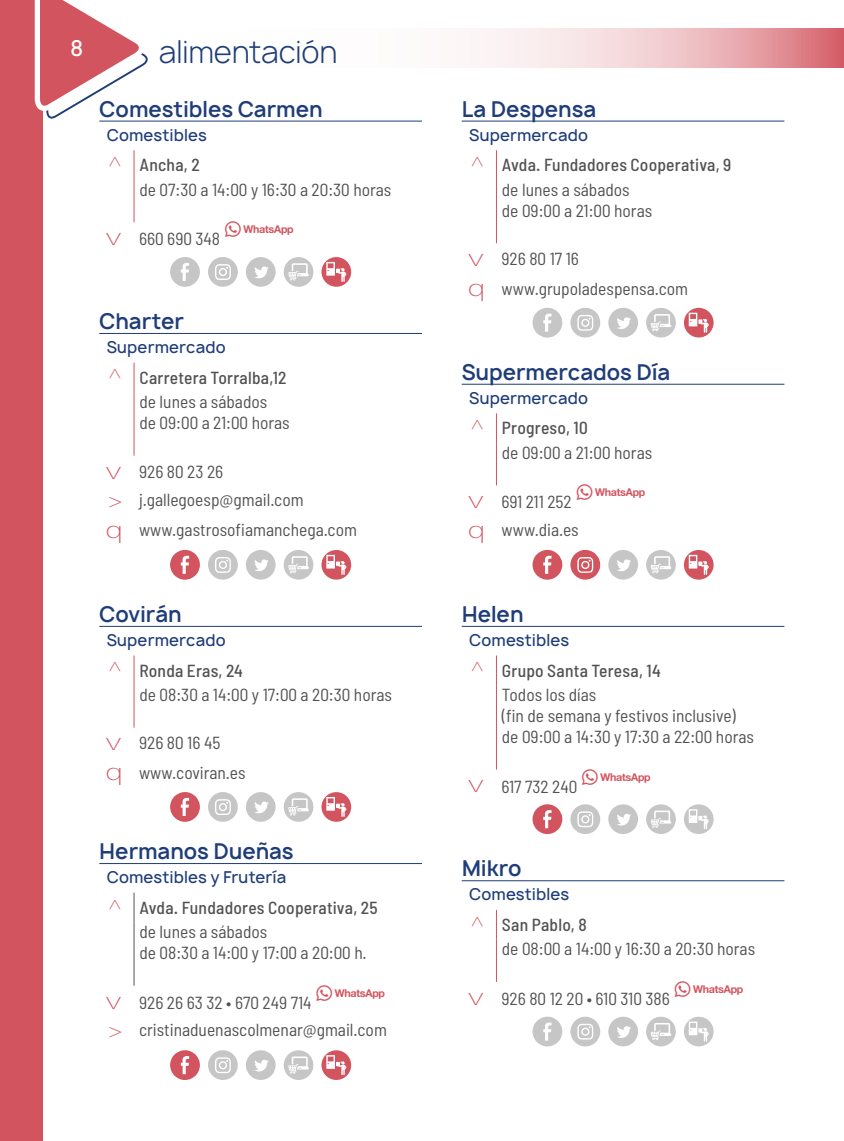
<style>
.page{position:relative;width:844px;height:1141px;background:#fff}
.page>*{position:absolute;margin:0;border:0;box-sizing:border-box;transform-origin:0 0}
.t1{font:300 29.75px "Manrope";letter-spacing:-.01em;color:#1f3d78}
.t2{font:600 21px "Manrope";color:#1f3d78}
.t3{font:500 21px "Manrope";color:#fff}
.t4{font:semi-condensed 17.5px/21px "Barlow";color:#525251}
.t5{font:500 semi-condensed 17.5px "Barlow";letter-spacing:.01em;color:#525251}
.t6{font:500 15.75px "Manrope";letter-spacing:.01em;color:#1f3d78}
.s1{color:#d2545e}
</style>
<div class="page">
<hr style="left:99px;top:333px;width:323px;height:1px;background:#1f3d78">
<svg style="left:133px;top:363px;width:1px;height:29px"></svg>
<hr style="left:133px;top:392px;width:1px;height:64px;background:#d2545e">
<svg style="left:170px;top:550px;width:30px;height:30px"></svg>
<svg style="left:208px;top:550px;width:30px;height:30px"></svg>
<svg style="left:246px;top:550px;width:29px;height:30px"></svg>
<svg style="left:283px;top:550px;width:30px;height:30px"></svg>
<svg style="left:321px;top:550px;width:30px;height:30px"></svg>
<hr style="left:99px;top:863px;width:323px;height:1px;background:#1f3d78">
<svg style="left:133px;top:893px;width:1px;height:29px"></svg>
<hr style="left:133px;top:922px;width:1px;height:64px;background:#525251">
<svg style="left:170px;top:1050px;width:30px;height:30px"></svg>
<svg style="left:208px;top:1050px;width:30px;height:30px"></svg>
<svg style="left:246px;top:1050px;width:29px;height:30px"></svg>
<svg style="left:283px;top:1050px;width:30px;height:30px"></svg>
<svg style="left:321px;top:1050px;width:30px;height:30px"></svg>
<hr style="left:461px;top:121px;width:323px;height:1px;background:#1f3d78">
<hr style="left:496px;top:150px;width:1px;height:30px;background:#d2545e">
<hr style="left:496px;top:180px;width:1px;height:63px;background:#d2545e">
<svg style="left:532px;top:308px;width:30px;height:30px"></svg>
<svg style="left:570px;top:308px;width:30px;height:29px"></svg>
<svg style="left:608px;top:308px;width:29px;height:29px"></svg>
<svg style="left:646px;top:308px;width:29px;height:29px"></svg>
<svg style="left:683px;top:308px;width:30px;height:29px"></svg>
<hr style="left:461px;top:626px;width:323px;height:1px;background:#1f3d78">
<hr style="left:496px;top:655px;width:1px;height:30px;background:#d2545e">
<hr style="left:496px;top:685px;width:1px;height:85px;background:#d2545e">
<svg style="left:532px;top:804px;width:30px;height:30px"></svg>
<svg style="left:570px;top:804px;width:30px;height:30px"></svg>
<svg style="left:608px;top:804px;width:29px;height:30px"></svg>
<svg style="left:646px;top:804px;width:29px;height:30px"></svg>
<svg style="left:684px;top:804px;width:29px;height:30px"></svg>
<hr style="left:461px;top:384px;width:323px;height:1px;background:#1f3d78">
<hr style="left:496px;top:413px;width:1px;height:30px;background:#d2545e">
<hr style="left:496px;top:443px;width:1px;height:42px;background:#d2545e">
<svg style="left:532px;top:550px;width:30px;height:30px"></svg>
<svg style="left:570px;top:550px;width:30px;height:30px"></svg>
<svg style="left:608px;top:550px;width:29px;height:30px"></svg>
<svg style="left:646px;top:550px;width:29px;height:30px"></svg>
<svg style="left:683px;top:550px;width:30px;height:30px"></svg>
<hr style="left:99px;top:626px;width:323px;height:1px;background:#1f3d78">
<hr style="left:133px;top:655px;width:1px;height:30px;background:#d2545e">
<hr style="left:133px;top:685px;width:1px;height:43px;background:#d2545e">
<svg style="left:170px;top:792px;width:30px;height:30px"></svg>
<svg style="left:208px;top:792px;width:30px;height:30px"></svg>
<svg style="left:246px;top:792px;width:29px;height:30px"></svg>
<svg style="left:283px;top:792px;width:30px;height:30px"></svg>
<svg style="left:321px;top:792px;width:30px;height:30px"></svg>
<div style="left:0;top:0;width:42px;height:1141px;background:#d2545e"></div>
<svg style="left:477px;top:29px;width:366px;height:39px;background:#eec1c5"></svg>
<hr style="left:99px;top:121px;width:323px;height:1px;background:#1f3d78">
<hr style="left:133px;top:150px;width:1px;height:30px;background:#d2545e">
<hr style="left:133px;top:180px;width:1px;height:42px;background:#d2545e">
<svg style="left:170px;top:257px;width:30px;height:30px"></svg>
<svg style="left:208px;top:257px;width:30px;height:30px"></svg>
<svg style="left:246px;top:257px;width:29px;height:30px"></svg>
<svg style="left:283px;top:257px;width:30px;height:30px"></svg>
<svg style="left:321px;top:257px;width:30px;height:30px"></svg>
<hr style="left:461px;top:880px;width:323px;height:1px;background:#1f3d78">
<hr style="left:496px;top:910px;width:1px;height:30px;background:#d2545e">
<hr style="left:496px;top:940px;width:1px;height:42px;background:#d2545e">
<svg style="left:532px;top:1017px;width:30px;height:29px"></svg>
<svg style="left:570px;top:1017px;width:30px;height:29px"></svg>
<svg style="left:608px;top:1017px;width:29px;height:29px"></svg>
<svg style="left:646px;top:1017px;width:29px;height:29px"></svg>
<svg style="left:684px;top:1017px;width:29px;height:29px"></svg>
<svg style="left:34px;top:0;width:120px;height:124px"></svg>
<p class="t3" style="left:71px;top:35px;width:14px">8</p>
<h1 class="t1" style="left:159px;top:34px;width:180px">alimentación</h1>
<p class="t2" style="left:99px;top:95px;width:224px">Comestibles Carmen</p>
<p class="t6" style="left:107px;top:125px;width:102px">Comestibles</p>
<p class="t5" style="left:139px;top:154px;width:62px">Ancha, 2</p>
<p class="t4" style="left:139px;top:178px;width:253px">de 07:30 a 14:00 y 16:30 a 20:30 horas</p>
<p class="t4" style="left:105px;top:228px;width:190px"><span class="s1">❖</span> 660 690 348 <sup>t</sup></p>
<p class="t2" style="left:99px;top:307px;width:86px">Charter</p>
<p class="t6" style="left:107px;top:337px;width:120px">Supermercado</p>
<p class="t5" style="left:139px;top:366px;width:149px">Carretera Torralba,12</p>
<p class="t4" style="left:139px;top:391px;width:152px">de lunes a sábados<br>de 09:00 a 21:00 horas</p>
<p class="t4" style="left:139px;top:457px;width:166px;line-height:28.5px;text-indent:-33px"><span class="s1">❖</span> 926 80 23 26 j.gallegoesp@gmail.com</p>
<p class="t4" style="left:105px;top:519px;width:253px"><span class="s1">❑</span> www.gastrosofiamanchega.com</p>
<p class="t2" style="left:99px;top:600px;width:84px">Covirán</p>
<p class="t6" style="left:107px;top:630px;width:120px">Supermercado</p>
<p class="t5" style="left:139px;top:659px;width:105px">Ronda Eras, 24</p>
<p class="t4" style="left:139px;top:684px;width:254px">de 08:30 a 14:00 y 17:00 a 20:30 horas</p>
<p class="t4" style="left:105px;top:732px;width:116px"><span class="s1">❖</span> 926 80 16 45</p>
<p class="t4" style="left:105px;top:762px;width:141px"><span class="s1">❑</span> www.coviran.es</p>
<p class="t2" style="left:99px;top:837px;width:196px">Hermanos Dueñas</p>
<p class="t6" style="left:107px;top:867px;width:181px">Comestibles y Frutería</p>
<p class="t5" style="left:139px;top:896px;width:240px">Avda. Fundadores Cooperativa, 25</p>
<p class="t4" style="left:139px;top:921px;width:229px">de lunes a sábados<br>de 08:30 a 14:00 y 17:00 a 20:00 h.</p>
<p class="t4" style="left:105px;top:988px;width:283px;line-height:27.5px;text-align:right"><span class="s1">❖</span> 926 26 63 32 • 670 249 714 <sup>t </sup>cristinaduenascolmenar@gmail.com</p>
<p class="t2" style="left:461px;top:95px;width:136px">La Despensa</p>
<p class="t6" style="left:469px;top:125px;width:120px">Supermercado</p>
<p class="t5" style="left:501px;top:154px;width:231px">Avda. Fundadores Cooperativa, 9</p>
<p class="t4" style="left:501px;top:178px;width:152px">de lunes a sábados<br>de 09:00 a 21:00 horas</p>
<p class="t4" style="left:468px;top:248px;width:112px"><span class="s1">❖</span> 926 80 17 16</p>
<p class="t4" style="left:468px;top:278px;width:221px"><span class="s1">❑</span> www.grupoladespensa.com</p>
<p class="t2" style="left:461px;top:358px;width:210px">Supermercados Día</p>
<p class="t6" style="left:469px;top:388px;width:120px">Supermercado</p>
<p class="t5" style="left:501px;top:417px;width:87px">Progreso, 10</p>
<p class="t4" style="left:501px;top:442px;width:152px">de 09:00 a 21:00 horas</p>
<p class="t4" style="left:468px;top:491px;width:180px"><span class="s1">❖</span> 691 211 252 <sup>t</sup></p>
<p class="t4" style="left:468px;top:519px;width:112px"><span class="s1">❑</span> www.dia.es</p>
<p class="t2" style="left:461px;top:600px;width:63px">Helen</p>
<p class="t6" style="left:469px;top:630px;width:102px">Comestibles</p>
<p class="t5" style="left:501px;top:659px;width:160px">Grupo Santa Teresa, 14</p>
<p class="t4" style="left:501px;top:684px;width:253px">Todos los días<br>(fin de semana y festivos inclusive) de 09:00 a 14:30 y 17:30 a 22:00 horas</p>
<p class="t4" style="left:468px;top:775px;width:185px"><span class="s1">❖</span> 617 732 240 <sup>t</sup></p>
<p class="t2" style="left:461px;top:855px;width:62px">Mikro</p>
<p class="t6" style="left:469px;top:884px;width:102px">Comestibles</p>
<p class="t5" style="left:501px;top:914px;width:86px">San Pablo, 8</p>
<p class="t4" style="left:501px;top:938px;width:255px">de 08:00 a 14:00 y 16:30 a 20:30 horas</p>
<p class="t4" style="left:468px;top:988px;width:278px"><span class="s1">❖</span> 926 80 12 20 • 610 310 386 <sup>t</sup></p>
</div>
